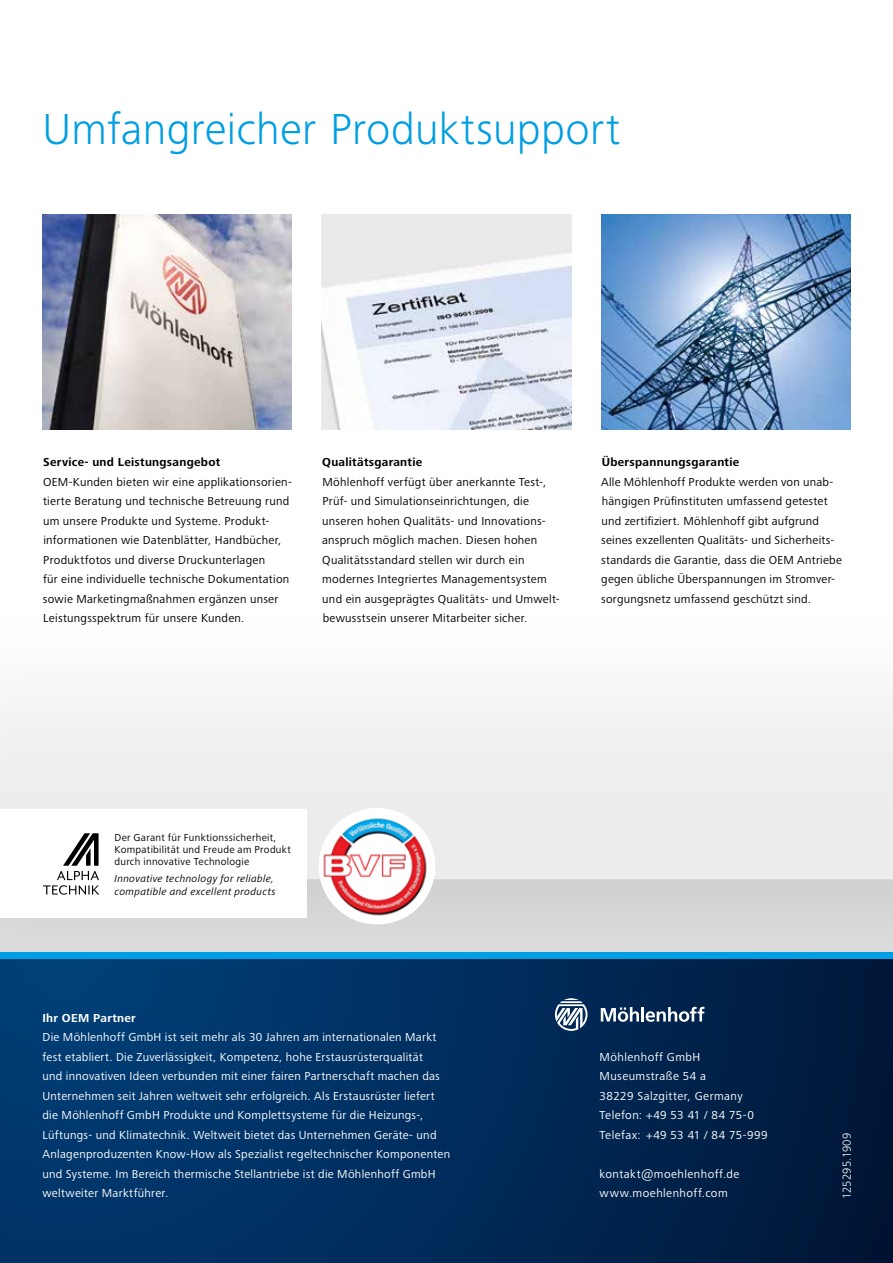
<style>
.page{position:relative;width:893px;height:1263px;background:#fff}
.page>*{position:absolute;margin:0;border:0;box-sizing:border-box;transform-origin:0 0}
.t1{font:300 45px "Frutiger Next LTW1 G";letter-spacing:.01em;color:#009ee3}
.t2{font:12px/19.5px "Frutiger Next LTW1 G";letter-spacing:.02em;color:#000}
.t3{font:12px/19.5px "Frutiger Next LTW1 G";letter-spacing:.025em;color:#fff}
.t4{font:700 12px "Frutiger Next LTW1 G";letter-spacing:.02em;color:#000}
.t5{font:700 12px "Frutiger Next LTW1 G";letter-spacing:.025em;color:#fff}
.t6{font:300 12px "Frutiger Next LTW1 G";letter-spacing:.01em;color:#fff}
.t7{font:10.5px/12.3px "Frutiger Next LTW1 G";letter-spacing:.025em;color:#000}
.t8{font:italic 10.5px/12.3px "Frutiger Next LTW1 G";letter-spacing:.03em;color:#000}
</style>
<div class="page">
<img style="left:0;top:351px;width:893px;height:601px">
<div style="left:0;top:956px;width:893px;height:307px;background:linear-gradient(to right,#003e78,#00183b)"></div>
<div style="left:0;top:952px;width:893px;height:7px;background:#009ee3"></div>
<img style="left:322px;top:214px;width:249px;height:215px">
<img style="left:43px;top:214px;width:249px;height:215px">
<img style="left:601px;top:214px;width:249px;height:215px">
<svg style="left:601px;top:1007px;width:38px;height:15px"></svg>
<hr style="left:641px;top:1007px;width:3px;height:14px;background:#fff">
<svg style="left:646px;top:1007px;width:58px;height:15px"></svg>
<svg style="left:555px;top:998px;width:32px;height:33px"></svg>
<div style="left:0;top:809px;width:307px;height:108px;background:#fff"></div>
<svg style="left:43px;top:833px;width:56px;height:62px"></svg>
<div style="left:319px;top:808px;width:116px;height:116px;background:#fff;border-radius:50%"></div>
<img style="left:320px;top:811px;width:110px;height:111px">
<h1 class="t1" style="left:43px;top:104px;width:579px">Umfangreicher Produktsupport</h1>
<p class="t4" style="left:43px;top:455px;width:179px">Service- und Leistungsangebot</p>
<p class="t2" style="left:43px;top:472px;width:251px">OEM-Kunden bieten wir eine applikationsorien&shy;tierte Beratung und technische Betreuung rund um unsere Produkte und Systeme. Produkt&shy;informationen wie Datenblätter, Handbücher, Produktfotos und diverse Druckunterlagen<br>für eine individuelle technische Dokumentation sowie Marketingmaßnahmen ergänzen unser Leistungsspektrum für unsere Kunden.</p>
<p class="t4" style="left:322px;top:455px;width:101px">Qualitätsgarantie</p>
<p class="t2" style="left:322px;top:472px;width:239px">Möhlenhoff verfügt über anerkannte Test-, Prüf- und Simulationseinrichtungen, die unseren hohen Qualitäts- und Innovations&shy;anspruch möglich machen. Diesen hohen Qualitätsstandard stellen wir durch ein modernes Integriertes Managementsystem und ein ausgeprägtes Qualitäts- und Umwelt&shy;bewusstsein unserer Mitarbeiter sicher.</p>
<p class="t4" style="left:602px;top:455px;width:139px">Überspannungsgarantie</p>
<p class="t2" style="left:601px;top:472px;width:242px">Alle Möhlenhoff Produkte werden von unab&shy;hängigen Prüfinstituten umfassend getestet und zertifiziert. Möhlenhoff gibt aufgrund seines exzellenten Qualitäts- und Sicherheits&shy;standards die Garantie, dass die OEM Antriebe gegen übliche Überspannungen im Stromver&shy;sorgungsnetz umfassend geschützt sind.</p>
<p class="t7" style="left:114px;top:831px;width:178px">Der Garant für Funktionssicherheit,<br>Kompatibilität und Freude am Produkt durch innovative Technologie</p>
<p class="t8" style="left:114px;top:873px;width:163px">Innovative technology for reliable, compatible and excellent products</p>
<p class="t5" style="left:43px;top:1011px;width:95px">Ihr OEM Partner</p>
<p class="t3" style="left:43px;top:1028px;width:409px">Die Möhlenhoff GmbH ist seit mehr als 30 Jahren am internationalen Markt fest etabliert. Die Zuverlässigkeit, Kompetenz, hohe Erstausrüsterqualität<br>und innovativen Ideen verbunden mit einer fairen Partnerschaft machen das Unternehmen seit Jahren weltweit sehr erfolgreich. Als Erstausrüster liefert die Möhlenhoff GmbH Produkte und Komplettsysteme für die Heizungs-, Lüftungs- und Klimatechnik. Weltweit bietet das Unternehmen Geräte- und Anlagenproduzenten Know-How als Spezialist regeltechnischer Komponenten und Systeme. Im Bereich thermische Stellantriebe ist die Möhlenhoff GmbH weltweiter Marktführer.</p>
<p class="t3" style="left:600px;top:1047px;width:170px">Möhlenhoff GmbH<br>Museumstraße 54 a<br>38229 Salzgitter, Germany<br>Telefon: +49 53 41 / 84 75-0<br>Telefax: +49 53 41 / 84 75-999</p>
<p class="t3" style="left:600px;top:1164px;width:141px">kontakt@moehlenhoff.de www.moehlenhoff.com</p>
<p class="t6" style="left:840px;top:1199px;width:68px;rotate:-90deg">125295.1909</p>
</div>
